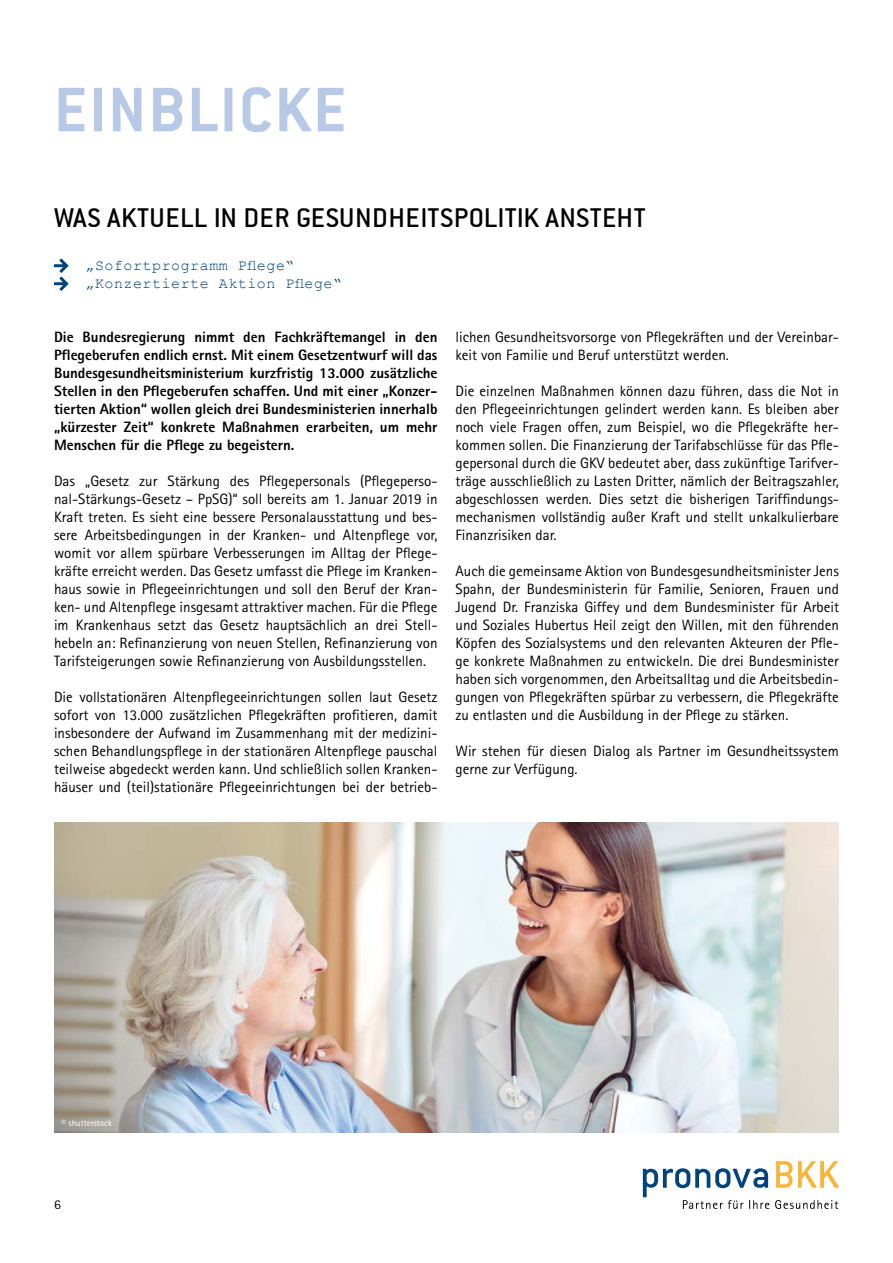
<style>
.page{position:relative;width:893px;height:1263px;background:#fff}
.page>*{position:absolute;margin:0;border:0;box-sizing:border-box;transform-origin:0 0}
.t1{font:700 69px "Conduit ITC";letter-spacing:.03em;color:#b8c9e7}
.t2{font:30px "Conduit ITC";letter-spacing:.015em;color:#000}
.t3{font:15px/18px "Rotis Sans Serif";color:#000;text-align:justify}
.t4{font:800 15px/18px "Rotis Sans Serif";color:#000;text-align:justify}
.t5{font:15px/18px "Courier New";letter-spacing:.035em;color:#00437d}
.t6{font:13.5px "Rotis Sans Serif";color:#000}
.t7{font:9px "Rotis Sans Serif";color:#fff}
</style>
<div class="page">
<svg style="left:643px;top:1161px;width:196px;height:48px"></svg>
<svg style="left:54px;top:258px;width:15px;height:33px"></svg>
<img style="left:54px;top:823px;width:785px;height:309px">
<h1 class="t1" style="left:54px;top:69px;width:294px">EINBLICKE</h1>
<h2 class="t2" style="left:54px;top:201px;width:593px">WAS AKTUELL IN DER GESUNDHEITSPOLITIK ANSTEHT</h2>
<p class="t5" style="left:86px;top:256px;width:258px">„Sofortprogramm Pflege“ „Konzertierte Aktion Pflege“</p>
<p class="t4" style="left:54px;top:328px;width:385px">Die Bundesregierung nimmt den Fachkräftemangel in den Pflegeberufen endlich ernst. Mit einem Gesetzentwurf will das Bundesgesundheitsministerium kurzfristig 13.000 zusätzliche Stellen in den Pflegeberufen schaffen. Und mit einer „Konzer&shy;tierten Aktion“ wollen gleich drei Bundesministerien innerhalb „kürzester Zeit“ konkrete Maßnahmen erarbeiten, um mehr Menschen für die Pflege zu begeistern.</p>
<p class="t3" style="left:54px;top:472px;width:385px">Das „Gesetz zur Stärkung des Pflegepersonals (Pflegeperso&shy;nal-Stärkungs-Gesetz – PpSG)“ soll bereits am 1. Januar 2019 in Kraft treten. Es sieht eine bessere Personalausstattung und bes&shy;sere Arbeitsbedingungen in der Kranken- und Altenpflege vor, womit vor allem spürbare Verbesserungen im Alltag der Pflege&shy;kräfte erreicht werden. Das Gesetz umfasst die Pflege im Kranken&shy;haus sowie in Pflegeeinrichtungen und soll den Beruf der Kran&shy;ken- und Altenpflege insgesamt attraktiver machen. Für die Pflege im Krankenhaus setzt das Gesetz hauptsächlich an drei Stell&shy;hebeln an: Refinanzierung von neuen Stellen, Refinanzierung von Tarifsteigerungen sowie Refinanzierung von Ausbildungsstellen.</p>
<p class="t3" style="left:54px;top:688px;width:385px">Die vollstationären Altenpflegeeinrichtungen sollen laut Gesetz sofort von 13.000 zusätzlichen Pflegekräften profitieren, damit insbesondere der Aufwand im Zusammenhang mit der medizini&shy;schen Behandlungspflege in der stationären Altenpflege pauschal teilweise abgedeckt werden kann. Und schließlich sollen Kranken&shy;häuser und (teil)stationäre Pflegeeinrichtungen bei der betrieb-</p>
<p class="t3" style="left:455px;top:328px;width:385px">lichen Gesundheitsvorsorge von Pflegekräften und der Vereinbar&shy;keit von Familie und Beruf unterstützt werden.</p>
<p class="t3" style="left:455px;top:382px;width:385px">Die einzelnen Maßnahmen können dazu führen, dass die Not in den Pflegeeinrichtungen gelindert werden kann. Es bleiben aber noch viele Fragen offen, zum Beispiel, wo die Pflegekräfte her&shy;kommen sollen. Die Finanzierung der Tarifabschlüsse für das Pfle&shy;gepersonal durch die GKV bedeutet aber, dass zukünftige Tarifver&shy;träge ausschließlich zu Lasten Dritter, nämlich der Beitragszahler, abgeschlossen werden. Dies setzt die bisherigen Tariffindungs&shy;mechanismen vollständig außer Kraft und stellt unkalkulierbare Finanzrisiken dar.</p>
<p class="t3" style="left:455px;top:562px;width:385px">Auch die gemeinsame Aktion von Bundesgesundheitsminister Jens Spahn, der Bundesministerin für Familie, Senioren, Frauen und Jugend Dr. Franziska Giffey und dem Bundesminister für Arbeit und Soziales Hubertus Heil zeigt den Willen, mit den führenden Köpfen des Sozialsystems und den relevanten Akteuren der Pfle&shy;ge konkrete Maßnahmen zu entwickeln. Die drei Bundesminister haben sich vorgenommen, den Arbeitsalltag und die Arbeitsbedin&shy;gungen von Pflegekräften spürbar zu verbessern, die Pflegekräfte zu entlasten und die Ausbildung in der Pflege zu stärken.</p>
<p class="t3" style="left:455px;top:742px;width:385px">Wir stehen für diesen Dialog als Partner im Gesundheitssystem gerne zur Verfügung.</p>
<p class="t7" style="left:62px;top:1118px;width:52px">© shutterstock</p>
<p class="t6" style="left:54px;top:1196px;width:8px">6</p>
</div>
